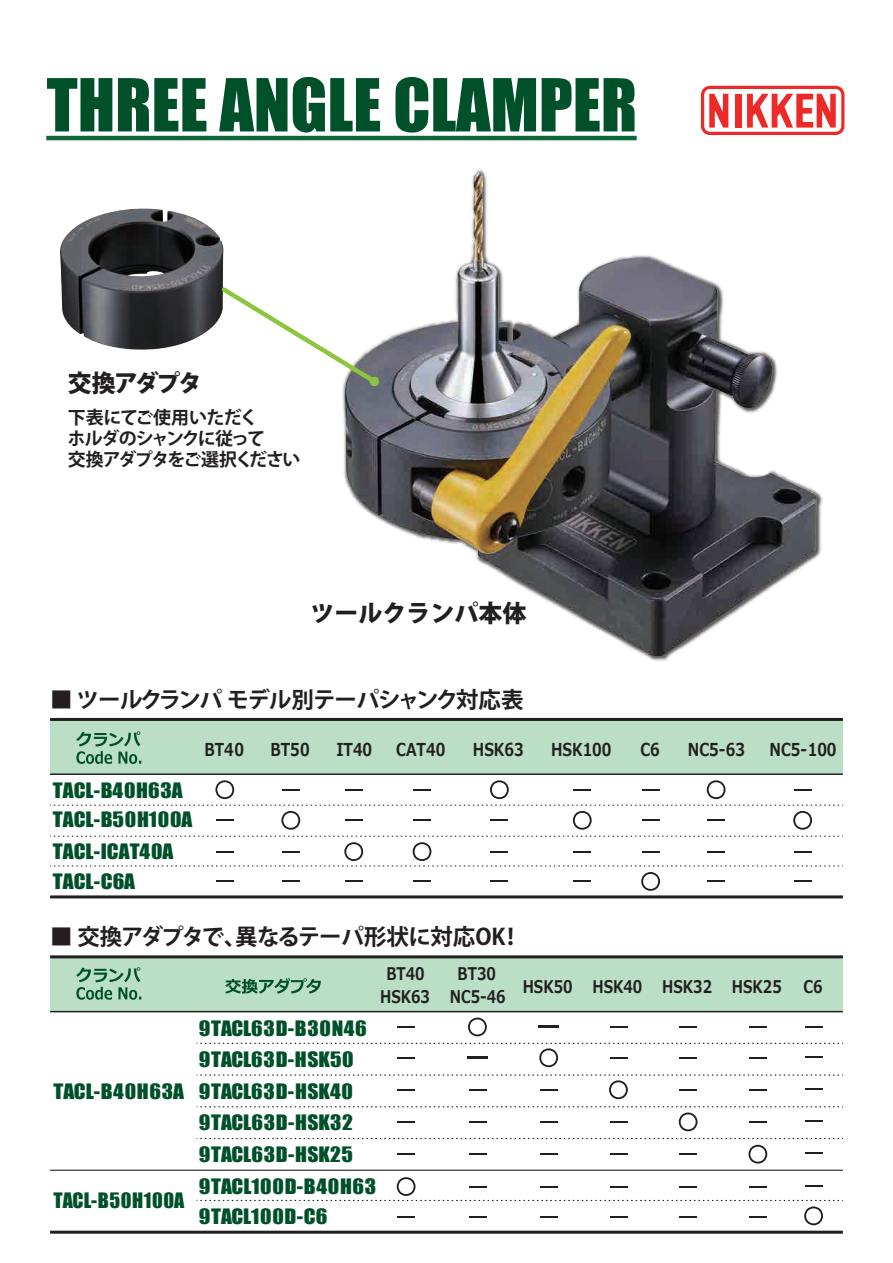
<style>
.page{position:relative;width:893px;height:1263px;background:#fff}
.page>*{position:absolute;margin:0;border:0;box-sizing:border-box;transform-origin:0 0}
.t1{font:67.5px "Impact";color:#005029}
.t2{font:800 24px "Koz Go Pr 6 N";color:#231f20}
.t3{font:700 22.5px "Koz Go Pr 6 N";letter-spacing:-.04em;color:#231f20}
.t4{font:19.5px/31.7px "Impact";letter-spacing:.01em;color:#005029;scale:1.1 1}
.t5{font:19.5px "Impact";letter-spacing:.01em;color:#005029}
.t6{font:700 18px/21px "Koz Go Pr 6 N";letter-spacing:-.08em;color:#231f20}
.t7{font:700 17.85px "Meiryo";color:#231f20;scale:.8 1}
.t8{font:700 17.4px/23.4px "Meiryo";color:#231f20;text-align:center;scale:.8 1}
</style>
<div class="page">
<img style="left:344px;top:172px;width:472px;height:484px">
<div style="left:50px;top:957px;width:793px;height:55px;background:#badfc6"></div>
<hr style="left:50px;top:1011px;width:793px;height:1px;background:#231f20">
<hr style="left:50px;top:955px;width:793px;height:3px;background:#231f20">
<svg style="left:197px;top:1138px;width:646px;height:1px"></svg>
<hr style="left:50px;top:1170px;width:793px;height:1px;background:#231f20">
<svg style="left:397px;top:1026px;width:18px;height:2px"></svg>
<svg style="left:397px;top:1153px;width:18px;height:2px"></svg>
<svg style="left:468px;top:1017px;width:19px;height:19px"></svg>
<svg style="left:469px;top:1153px;width:17px;height:2px"></svg>
<hr style="left:538px;top:1026px;width:21px;height:2px;background:#231f20">
<svg style="left:540px;top:1153px;width:17px;height:2px"></svg>
<svg style="left:610px;top:1026px;width:17px;height:2px"></svg>
<svg style="left:610px;top:1153px;width:17px;height:2px"></svg>
<svg style="left:679px;top:1026px;width:18px;height:2px"></svg>
<svg style="left:679px;top:1153px;width:18px;height:2px"></svg>
<svg style="left:749px;top:1026px;width:18px;height:2px"></svg>
<svg style="left:748px;top:1145px;width:19px;height:18px"></svg>
<svg style="left:805px;top:1026px;width:17px;height:2px"></svg>
<svg style="left:197px;top:1043px;width:646px;height:24px"></svg>
<svg style="left:197px;top:1074px;width:646px;height:25px"></svg>
<svg style="left:197px;top:1106px;width:646px;height:25px"></svg>
<svg style="left:805px;top:1152px;width:17px;height:2px"></svg>
<svg style="left:225px;top:978px;width:96px;height:16px"></svg>
<svg style="left:76px;top:967px;width:65px;height:33px"></svg>
<div style="left:50px;top:719px;width:793px;height:55px;background:#badfc6"></div>
<hr style="left:50px;top:773px;width:793px;height:2px;background:#231f20">
<svg style="left:215px;top:780px;width:19px;height:19px"></svg>
<svg style="left:282px;top:789px;width:18px;height:2px"></svg>
<svg style="left:345px;top:789px;width:18px;height:2px"></svg>
<svg style="left:413px;top:789px;width:18px;height:2px"></svg>
<svg style="left:76px;top:731px;width:65px;height:33px"></svg>
<hr style="left:50px;top:718px;width:793px;height:3px;background:#231f20">
<svg style="left:707px;top:780px;width:18px;height:19px"></svg>
<svg style="left:794px;top:789px;width:17px;height:2px"></svg>
<svg style="left:490px;top:780px;width:19px;height:19px"></svg>
<svg style="left:574px;top:789px;width:17px;height:2px"></svg>
<svg style="left:642px;top:789px;width:17px;height:2px"></svg>
<svg style="left:50px;top:805px;width:793px;height:25px"></svg>
<img style="left:60px;top:208px;width:163px;height:142px">
<svg style="left:218px;top:283px;width:163px;height:105px"></svg>
<hr style="left:46px;top:136px;width:591px;height:4px;background:#0c6638">
<div style="left:701px;top:86px;width:143px;height:49px;border:3px solid #ee2a29;border-radius:7px"></div>
<svg style="left:709px;top:94px;width:19px;height:34px"></svg>
<div style="left:735px;top:94px;width:6px;height:34px;background:#ee2a29"></div>
<svg style="left:747px;top:94px;width:89px;height:34px"></svg>
<svg style="left:50px;top:836px;width:793px;height:30px"></svg>
<hr style="left:50px;top:895px;width:793px;height:3px;background:#231f20">
<svg style="left:216px;top:880px;width:18px;height:2px"></svg>
<svg style="left:282px;top:880px;width:18px;height:2px"></svg>
<svg style="left:345px;top:880px;width:18px;height:2px"></svg>
<svg style="left:413px;top:880px;width:18px;height:2px"></svg>
<svg style="left:707px;top:880px;width:18px;height:2px"></svg>
<svg style="left:794px;top:880px;width:17px;height:2px"></svg>
<svg style="left:491px;top:880px;width:17px;height:2px"></svg>
<svg style="left:574px;top:880px;width:17px;height:2px"></svg>
<svg style="left:641px;top:872px;width:19px;height:19px"></svg>
<hr style="left:50px;top:1231px;width:793px;height:3px;background:#231f20">
<svg style="left:197px;top:1177px;width:646px;height:48px"></svg>
<h1 class="t1" style="left:47px;top:53px;width:592px">THREE ANGLE CLAMPER</h1>
<p class="t2" style="left:68px;top:370px;width:136px">交換アダプタ</p>
<p class="t6" style="left:68px;top:407px;width:234px">下表にてご使用いただく<br>ホルダのシャンクに従って<br>交換アダプタをご選択ください</p>
<p class="t2" style="left:310px;top:600px;width:217px">ツールクランパ本体</p>
<p class="t3" style="left:50px;top:687px;width:475px">■ ツールクランパモデル別テーパシャンク対応表</p>
<p class="t4" style="left:53px;top:774px;width:128px;line-height:30.6px">TACL-B40H63A<br>TACL-B50H100A<br>TACL-ICAT40A</p>
<p class="t4" style="left:53px;top:865px;width:76px">TACL-C6A</p>
<p class="t7" style="left:204px;top:737px;width:51px">BT40</p>
<p class="t7" style="left:270px;top:737px;width:51px">BT50</p>
<p class="t7" style="left:336px;top:737px;width:46px">IT40</p>
<p class="t7" style="left:396px;top:737px;width:63px">CAT40</p>
<p class="t7" style="left:473px;top:737px;width:65px">HSK63</p>
<p class="t7" style="left:551px;top:737px;width:77px">HSK100</p>
<p class="t7" style="left:640px;top:737px;width:26px">C6</p>
<p class="t7" style="left:688px;top:737px;width:73px">NC5-63</p>
<p class="t7" style="left:770px;top:737px;width:85px">NC5-100</p>
<p class="t3" style="left:50px;top:924px;width:473px">■ 交換アダプタで、異なるテーパ形状に対応OK！</p>
<p class="t4" style="left:54px;top:1075px;width:120px">TACL-B40H63A</p>
<p class="t5" style="left:54px;top:1185px;width:132px">TACL-B50H100A</p>
<p class="t8" style="left:380px;top:962px;width:64px">BT40<br>HSK63</p>
<p class="t8" style="left:450px;top:962px;width:71px">BT30<br>NC5-46</p>
<p class="t4" style="left:199px;top:1011px;width:163px">9TACL63D-B30N46<br>9TACL63D-HSK50<br>9TACL63D-HSK40<br>9TACL63D-HSK32<br>9TACL63D-HSK25<br>9TACL100D-B40H63</p>
<p class="t4" style="left:199px;top:1200px;width:118px">9TACL100D-C6</p>
<p class="t8" style="left:523px;top:975px;width:376px">HSK50 HSK40 HSK32 HSK25 C6</p>
</div>
